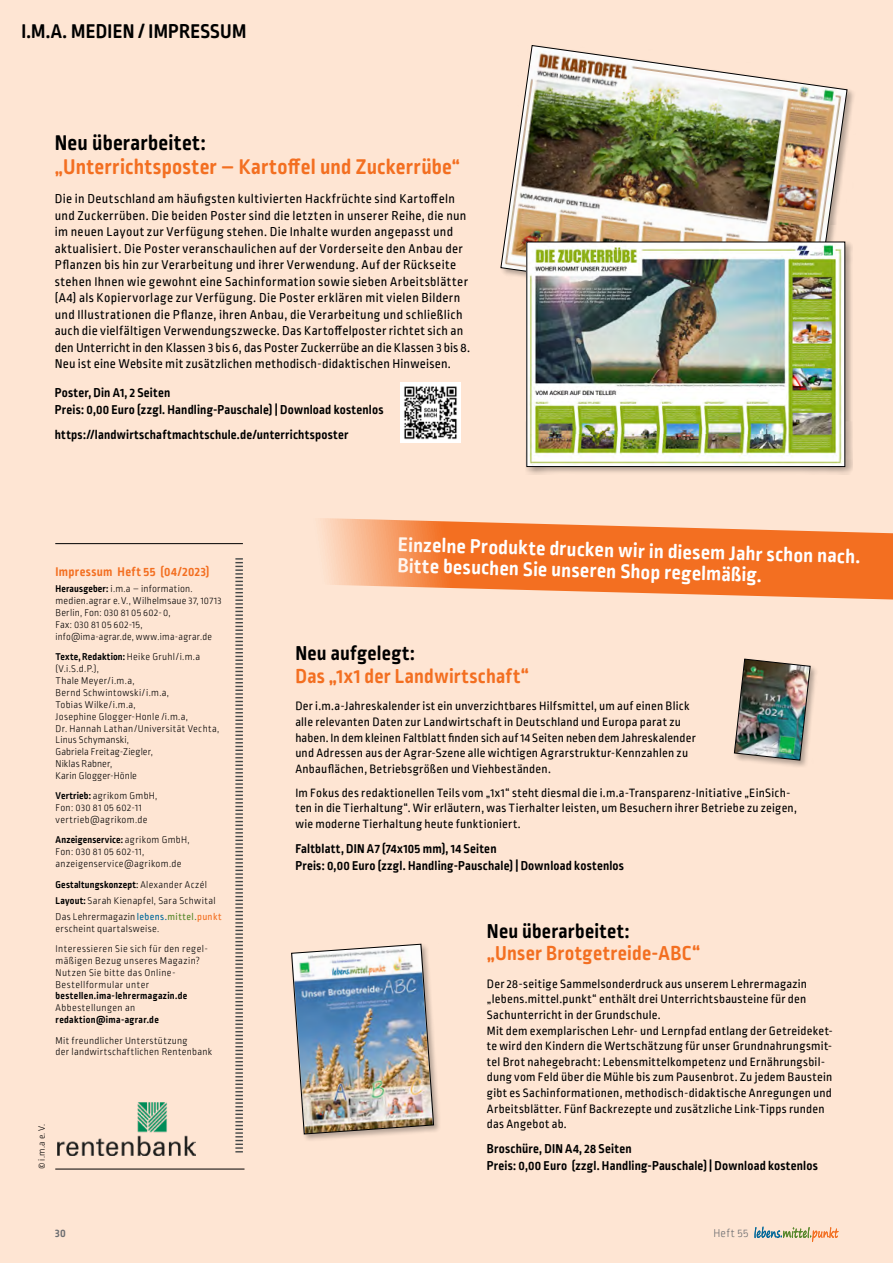
<style>
.page{position:relative;width:893px;height:1263px;background:#fee5d3}
.page>*{position:absolute;margin:0;border:0;box-sizing:border-box;transform-origin:0 0}
.Headline_ima_medien{font:700 22.5px/24px "Ropa Soft Pro";letter-spacing:.01em;color:#f36f21}
.Headline_ima_medien-2{font:700 21.3px/22.6px "Ropa Soft Pro";letter-spacing:.015em;color:#f36f21}
.t1{font:700 21px/20.5px "Ropa Soft Pro";color:#fff}
.Beschreibung_im_Header_R_bold_14_Pt_link{font:700 21px "Ropa Soft Pro";letter-spacing:.015em;color:#000}
.Headline_ima_medien-3{font:13.5px/16.5px "Ropa Soft Pro";letter-spacing:.025em;color:#000}
.IMA_Medien_Infos{font:700 13.5px/16.5px "Ropa Soft Pro";letter-spacing:.015em;color:#000}
.Zwischenhead_Kopie{font:700 13.35px "Ropa Soft Pro";letter-spacing:.035em;color:#f36f21}
.IMA_Medien_Infos-2{font:12.75px/15.6px "Ropa Soft Pro";letter-spacing:.02em;color:#000}
.t2{font:300 12px "Ropa Soft Pro";letter-spacing:.04em;color:#6d6e71}
.t3{font:700 12px "Ropa Soft Pro";color:#6d6e71}
.Zwischenhead_Kopie-2{font:300 10.35px/11.9px "Ropa Soft Pro";letter-spacing:.03em;color:#000}
.Zwischenhead_Kopie-3{font:700 10.35px "Ropa Soft Pro";letter-spacing:.015em;color:#000}
.t4{font:300 9.75px "Ropa Soft Pro";color:#000}
.s1{color:#000}
.s2{font-size:21.3px}
.s3{font-weight:700}
.s4{font-weight:400}
.s5{font-weight:300}
.s6{font-weight:400;color:#006799}
.s7{font-weight:400;color:#56872a}
.s8{font-weight:400;color:#f36f21}
</style>
<div class="page">
<div style="left:499px;top:44px;width:357px;height:276px;background:#000;opacity:.3"></div>
<img style="left:501px;top:45px;width:346px;height:267px">
<div style="left:525px;top:241px;width:328px;height:234px;background:#000;opacity:.3"></div>
<img style="left:529px;top:244px;width:314px;height:221px">
<svg style="left:320px;top:518px;width:573px;height:81px;fill:#f36f21"></svg>
<div style="left:290px;top:943px;width:152px;height:199px;background:#000;opacity:.3"></div>
<img style="left:291px;top:944px;width:143px;height:190px">
<div style="left:733px;top:658px;width:85px;height:111px;background:#000;opacity:.3"></div>
<img style="left:734px;top:659px;width:76px;height:101px">
<img style="left:401px;top:382px;width:60px;height:60px">
<hr style="left:55px;top:543px;width:188px;height:1px;background:#000">
<svg style="left:235px;top:558px;width:8px;height:594px"></svg>
<img style="left:57px;top:1102px;width:139px;height:53px">
<hr style="left:55px;top:1169px;width:189px;height:1px;background:#000">
<svg style="left:754px;top:1226px;width:84px;height:16px"></svg>
<p class="Beschreibung_im_Header_R_bold_14_Pt_link" style="left:21px;top:19px;width:226px">I.M.A. MEDIEN / IMPRESSUM</p>
<p class="Headline_ima_medien" style="left:55px;top:132px;width:407px"><span class="s1">Neu überarbeitet:<br></span><span class="s2">„</span>Unterrichtsposter – Kartoffel und Zuckerrübe<span class="s2">“</span></p>
<p class="Headline_ima_medien-3" style="left:55px;top:191px;width:417px">Die in Deutschland am häufigsten kultivierten Hackfrüchte sind Kartoffeln und Zuckerrüben. Die beiden Poster sind die letzten in unserer Reihe, die nun im neuen Layout zur Verfügung stehen. Die Inhalte wurden angepasst und aktualisiert. Die Poster veranschaulichen auf der Vorderseite den Anbau der Pflanzen bis hin zur Verarbeitung und ihrer Verwendung. Auf der Rückseite stehen Ihnen wie gewohnt eine Sachinformation sowie sieben Arbeitsblätter (A4) als Kopiervorlage zur Verfügung. Die Poster erklären mit vielen Bildern und Illustrationen die Pflanze, ihren Anbau, die Verarbeitung und schließlich auch die vielfältigen Verwendungszwecke. Das Kartoffelposter richtet sich an den Unterricht in den Klassen 3 bis 6, das Poster Zuckerrübe an die Klassen 3 bis 8.<br>Neu ist eine Website mit zusätzlichen methodisch-didaktischen Hinweisen.</p>
<p class="IMA_Medien_Infos" style="left:55px;top:385px;width:330px">Poster, Din A1, 2 Seiten<br>Preis: 0,00 Euro (zzgl. Handling-Pauschale) | Download kostenlos</p>
<p class="IMA_Medien_Infos" style="left:55px;top:427px;width:295px">https://landwirtschaftmachtschule.de/unterrichtsposter</p>
<p class="Zwischenhead_Kopie" style="left:56px;top:564px;width:155px">Impressum Heft 55 (04/2023)</p>
<p class="Zwischenhead_Kopie-2" style="left:56px;top:584px;width:168px"><span class="s3">Herausgeber:</span> i.m.a – information. medien.agrar e.V., Wilhelmsaue 37, 10713<br>Berlin, Fon: 030 81 05 602-0,<br>Fax: 030 81 05 602-15, info@ima-agrar.de, www.ima-agrar.de</p>
<p class="Zwischenhead_Kopie-2" style="left:56px;top:652px;width:165px"><span class="s3">Texte, Redaktion:</span> Heike Gruhl/i.m.a (V.i.S.d.P.),<br>Thale Meyer/i.m.a,<br>Bernd Schwintowski/i.m.a,<br>Tobias Wilke/i.m.a,<br>Josephine Glogger-Honle /i.m.a,<br>Dr. Hannah Lathan/Universität Vechta,<br>Linus Schymanski,<br>Gabriela Freitag-Ziegler,<br>Niklas Rabner,<br>Karin Glogger-Hönle</p>
<p class="Zwischenhead_Kopie-2" style="left:56px;top:791px;width:103px"><span class="s3">Vertrieb:</span> agrikom GmbH,<br>Fon: 030 81 05 602-11 vertrieb@agrikom.de</p>
<p class="Zwischenhead_Kopie-2" style="left:56px;top:835px;width:136px"><span class="s3">Anzeigenservice:</span> agrikom GmbH,<br>Fon: 030 81 05 602-11, anzeigenservice@agrikom.de</p>
<p class="Zwischenhead_Kopie-3" style="left:56px;top:878px;width:153px">Gestaltungskonzept<span class="s4">:</span> <span class="s5">Alexander Aczél</span></p>
<p class="Zwischenhead_Kopie-2" style="left:56px;top:895px;width:161px"><span class="s3">Layout:</span> Sarah Kienapfel, Sara Schwital</p>
<p class="Zwischenhead_Kopie-2" style="left:56px;top:911px;width:168px">Das Lehrermagazin <span class="s6">lebens.</span><span class="s7">mittel.</span><span class="s8">punkt </span>erscheint quartalsweise.</p>
<p class="Zwischenhead_Kopie-2" style="left:56px;top:943px;width:152px">Interessieren Sie sich für den regel&shy;mäßigen Bezug unseres Magazin?<br>Nutzen Sie bitte das Online-<br>Bestellformular unter <span class="s3">bestellen.ima-lehrermagazin.de<br></span>Abbestellungen an <span class="s3">redaktion@ima-agrar.de</span></p>
<p class="Zwischenhead_Kopie-2" style="left:56px;top:1035px;width:158px">Mit freundlicher Unterstützung<br>der landwirtschaftlichen Rentenbank</p>
<p class="t4" style="left:37px;top:1169px;width:46px;rotate:-90deg">© i.m.a e.V.</p>
<h3 class="t1" style="left:398px;top:537px;width:464px;rotate:1deg">Einzelne Produkte drucken wir in diesem Jahr schon nach.<br>Bitte besuchen Sie unseren Shop regelmäßig.</h3>
<p class="Headline_ima_medien-2" style="left:295px;top:643px;width:235px"><span class="s1">Neu aufgelegt:<br></span>Das „1x1 der Landwirtschaft“</p>
<p class="IMA_Medien_Infos-2" style="left:295px;top:699px;width:402px">Der i.m.a-Jahreskalender ist ein unverzichtbares Hilfsmittel, um auf einen Blick alle relevanten Daten zur Landwirtschaft in Deutschland und Europa parat zu haben. In dem kleinen Faltblatt finden sich auf 14 Seiten neben dem Jahreskalender und Adressen aus der Agrar-Szene alle wichtigen Agrarstruktur-Kennzahlen zu Anbauflächen, Betriebsgrößen und Viehbeständen.</p>
<p class="IMA_Medien_Infos-2" style="left:295px;top:786px;width:503px">Im Fokus des redaktionellen Teils vom „1x1“ steht diesmal die i.m.a-Transparenz-Initiative „EinSich&shy;ten in die Tierhaltung“. Wir erläutern, was Tierhalter leisten, um Besuchern ihrer Betriebe zu zeigen, wie moderne Tierhaltung heute funktioniert.</p>
<p class="IMA_Medien_Infos" style="left:295px;top:841px;width:330px">Faltblatt, DIN A7 (74x105 mm), 14 Seiten<br>Preis: 0,00 Euro (zzgl. Handling-Pauschale) | Download kostenlos</p>
<p class="Headline_ima_medien-2" style="left:487px;top:920px;width:215px"><span class="s1">Neu überarbeitet:<br></span>„Unser Brotgetreide-ABC“</p>
<p class="IMA_Medien_Infos-2" style="left:487px;top:977px;width:348px">Der 28-seitige Sammelsonderdruck aus unserem Lehrermagazin „lebens.mittel.punkt“ enthält drei Unterrichtsbausteine für den Sachunterricht in der Grundschule.<br>Mit dem exemplarischen Lehr- und Lernpfad entlang der Getreideket&shy;te wird den Kindern die Wertschätzung für unser Grundnahrungsmit&shy;tel Brot nahegebracht: Lebensmittelkompetenz und Ernährungsbil&shy;dung vom Feld über die Mühle bis zum Pausenbrot. Zu jedem Baustein gibt es Sachinformationen, methodisch-didaktische Anregungen und Arbeitsblätter. Fünf Backrezepte und zusätzliche Link-Tipps runden das Angebot ab.</p>
<p class="IMA_Medien_Infos" style="left:487px;top:1141px;width:146px">Broschüre, DIN A4, 28 Seiten</p>
<p class="IMA_Medien_Infos" style="left:487px;top:1158px;width:333px">Preis: 0,00 Euro (zzgl. Handling-Pauschale) | Download kostenlos</p>
<p class="t3" style="left:55px;top:1226px;width:12px">30</p>
<p class="t2" style="left:713px;top:1227px;width:37px">Heft 55</p>
</div>
